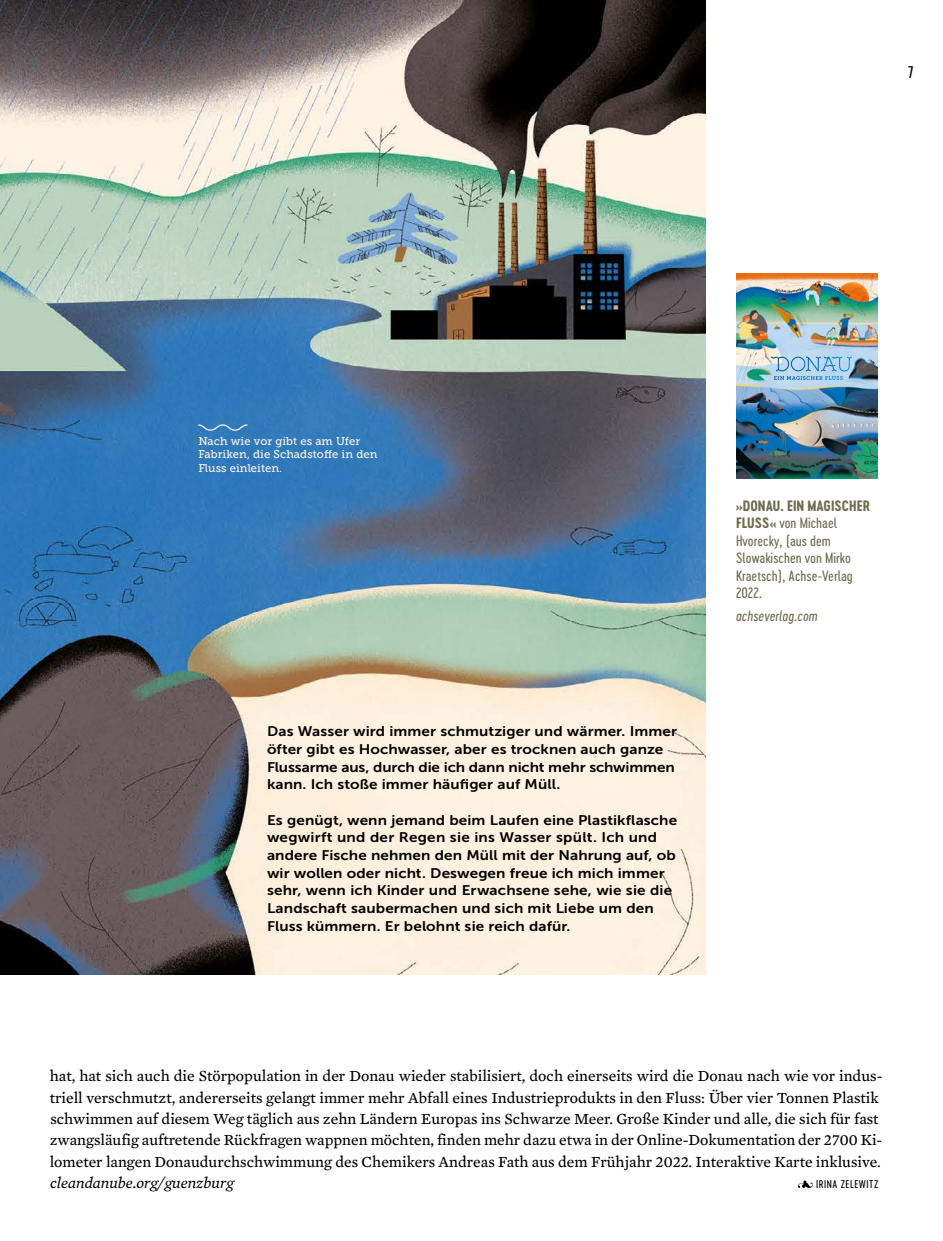
<style>
.page{position:relative;width:943px;height:1241px;background:#fff}
.page>*{position:absolute;margin:0;border:0;box-sizing:border-box;transform-origin:0 0}
.t1{font:15.75px/21.3px "Mercury Text G3";color:#000}
.t2{font:italic 15.75px "Mercury Text G3";color:#000}
.t3{font:15.75px "Cervo Neue Regular Neue";color:#000}
.t4{font:14px/17.5px "Cervo Neue Regular Neue";color:#6e6c4f}
.t5{font:14px "Cervo Neue Bold Neue";color:#6e6c4f}
.t6{font:italic 14px "Cervo Neue Regular Neue";color:#6e6c4f}
.t7{font:13.83px/17.7px "Museo Sans 700";letter-spacing:.005em;color:#000;scale:1.1 1}
.t8{font:11.38px/13.8px "Museo Slab 500";letter-spacing:.005em;color:#fff4e4}
.t9{font:10.5px "Cervo Neue Regular Neue";letter-spacing:.05em;color:#000}
.t10{font:3.5px "Museo Slab 700";color:#000}
.s1{font-family:"Cervo Neue Bold Neue"}
</style>
<div class="page">
<img style="left:0;top:0;width:706px;height:974px">
<svg style="left:197px;top:424px;width:52px;height:7px"></svg>
<svg style="left:798px;top:1180px;width:15px;height:7px"></svg>
<img style="left:736px;top:273px;width:142px;height:205px">
<svg style="left:864px;top:460px;width:12px;height:5px"></svg>
<img style="left:771px;top:356px;width:18px;height:15px">
<img style="left:791px;top:356px;width:41px;height:15px">
<img style="left:832px;top:356px;width:19px;height:15px">
<img style="left:796px;top:376px;width:46px;height:4px">
<svg style="left:775px;top:288px;width:29px;height:4px"></svg>
<svg style="left:824px;top:282px;width:17px;height:9px"></svg>
<svg style="left:791px;top:458px;width:47px;height:10px"></svg>
<p class="t3" style="left:908px;top:62px;width:7px">7</p>
<p class="t8" style="left:198px;top:434px;width:181px">Nach wie vor gibt es am Ufer<br>Fabriken, die Schadstoffe in den<br>Fluss einleiten.</p>
<p class="t7" style="left:267px;top:722px;width:374px">Das Wasser wird immer schmutziger und wärmer. Immer öfter gibt es Hochwasser, aber es trocknen auch ganze Flussarme aus, durch die ich dann nicht mehr schwimmen kann. Ich stoße immer häufiger auf Müll.</p>
<p class="t7" style="left:267px;top:811px;width:374px">Es genügt, wenn jemand beim Laufen eine Plastikflasche wegwirft und der Regen sie ins Wasser spült. Ich und andere Fische nehmen den Müll mit der Nahrung auf, ob wir wollen oder nicht. Deswegen freue ich mich immer sehr, wenn ich Kinder und Erwachsene sehe, wie sie die Landschaft saubermachen und sich mit Liebe um den Fluss kümmern. Er belohnt sie reich dafür.</p>
<p class="t10" style="left:787px;top:289px;width:4px">H</p>
<p class="t10" style="left:842px;top:289px;width:10px;rotate:33deg">chov</p>
<p class="t10" style="left:831px;top:457px;width:3px">e</p>
<p class="t10" style="left:838px;top:457px;width:4px">h</p>
<p class="t5" style="left:736px;top:495px;width:135px">»DONAU. EIN MAGISCHER</p>
<p class="t4" style="left:736px;top:514px;width:118px"><span class="s1">FLUSS«</span> von Michael<br>Hvorecky, (aus dem<br>Slowakischen von Mirko<br>Kraetsch), Achse-Verlag<br>2022.</p>
<p class="t6" style="left:736px;top:606px;width:83px">achseverlag.com</p>
<p class="t10" style="left:804px;top:464px;width:3px">z</p>
<p class="t1" style="left:50px;top:1065px;width:834px">hat, hat sich auch die Störpopulation in der Donau wieder stabilisiert, doch einerseits wird die Donau nach wie vor indus&shy;triell verschmutzt, andererseits gelangt immer mehr Abfall eines Industrieprodukts in den Fluss: Über vier Tonnen Plastik schwimmen auf diesem Weg täglich aus zehn Ländern Europas ins Schwarze Meer. Große Kinder und alle, die sich für fast zwangsläufig auftretende Rückfragen wappnen möchten, finden mehr dazu etwa in der Online-Dokumentation der 2700 Ki&shy;lometer langen Donaudurchschwimmung des Chemikers Andreas Fath aus dem Frühjahr 2022. Interaktive Karte inklusive.</p>
<p class="t2" style="left:50px;top:1173px;width:185px">cleandanube.org/guenzburg</p>
<p class="t9" style="left:816px;top:1176px;width:63px">IRINA ZELEWITZ</p>
</div>
